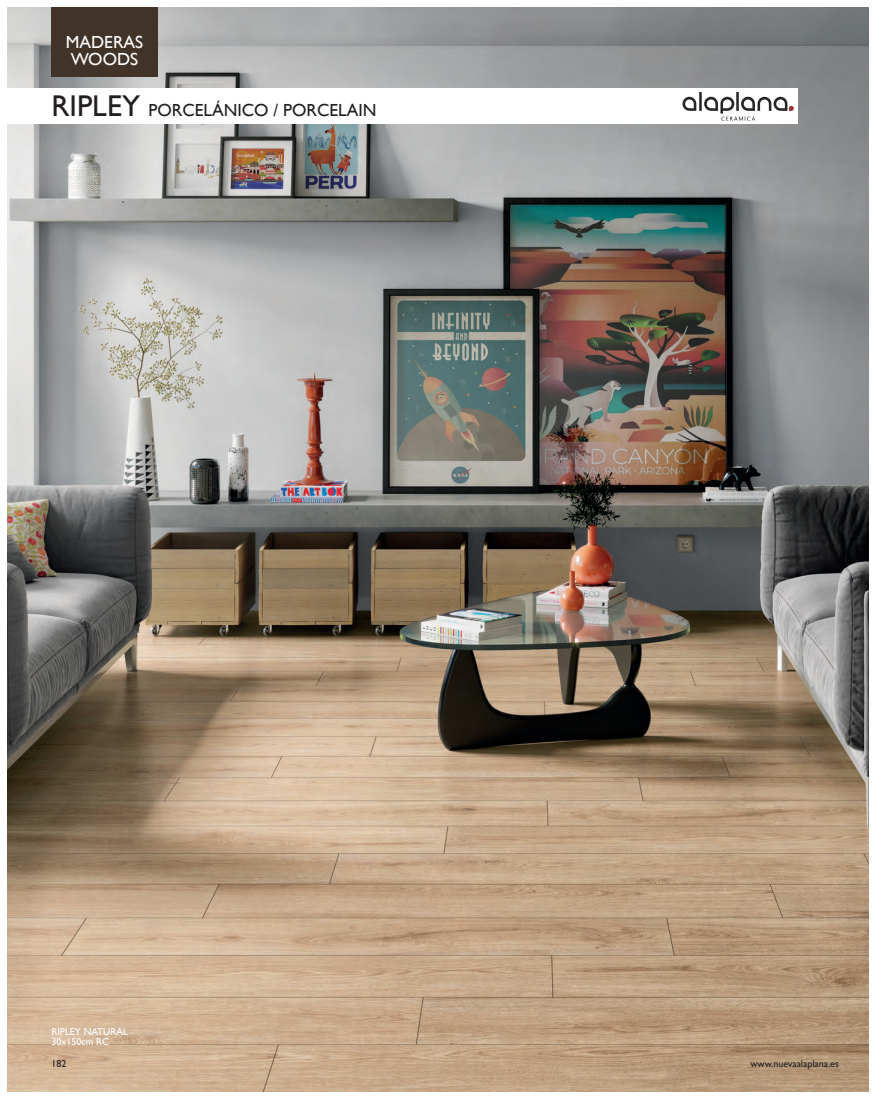
<style>
.page{position:relative;width:886px;height:1099px;background:#fff}
.page>*{position:absolute;margin:0;border:0;box-sizing:border-box;transform-origin:0 0}
.t1{font:17.5px "Gill Sans";color:#231f20}
.t2{font:17.5px/17.5px "Gill Sans";color:#fff}
.t3{font:10px "Gill Sans";color:#fff}
.t4{font:10px "Gill Sans";color:#231f20}
.s1{font-size:30px}
</style>
<div class="page">
<img style="left:7px;top:7px;width:861px;height:1084px">
<div style="left:7px;top:89px;width:790px;height:35px;background:#fff"></div>
<svg style="left:682px;top:92px;width:112px;height:29px"></svg>
<div style="left:51px;top:7px;width:107px;height:70px;background:#423328"></div>
<p class="t2" style="left:66px;top:33px;width:79px">MADERAS<br>WOODS</p>
<p class="t1" style="left:51px;top:100px;width:327px"><span class="s1">RIPLEY</span> PORCELÁNICO / PORCELAIN</p>
<p class="t3" style="left:51px;top:1026px;width:78px">RIPLEY NATURAL</p>
<p class="t3" style="left:51px;top:1036px;width:59px">30x150cm RC</p>
<p class="t4" style="left:51px;top:1057px;width:16px">182</p>
<p class="t4" style="left:750px;top:1057px;width:90px">www.nuevaalaplana.es</p>
</div>
